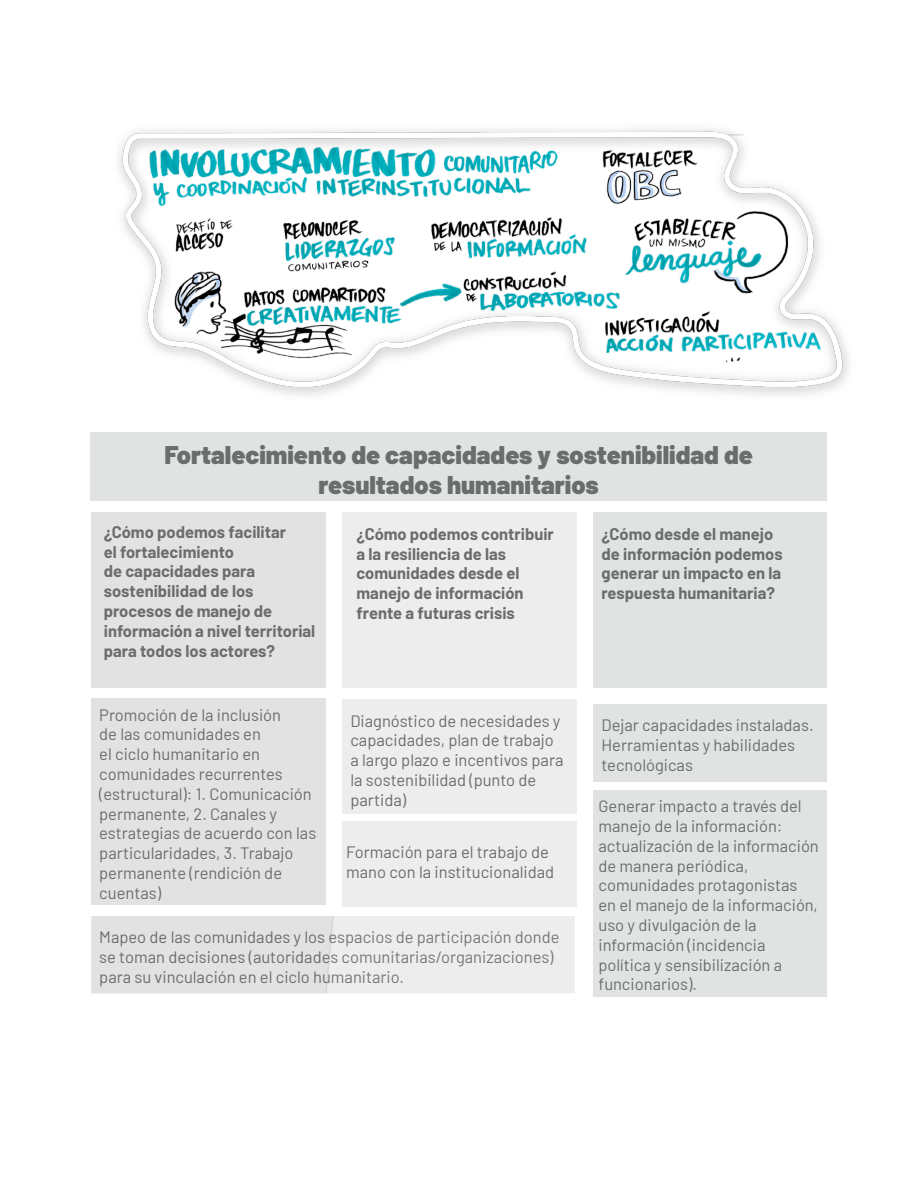
<style>
.page{position:relative;width:918px;height:1188px;background:#fff}
.page>*{position:absolute;margin:0;border:0;box-sizing:border-box;transform-origin:0 0}
.t1{font:900 25.5px/30.6px "Barlow";color:#6a6c6e;text-align:center}
.t2{font:16.5px/19.8px "Barlow";color:#6a6c6e}
.t3{font:700 16.5px/19.8px "Barlow";color:#6a6c6e}
</style>
<div class="page">
<div style="left:91px;top:432px;width:736px;height:69px;background:#e1e2e2"></div>
<div style="left:91px;top:513px;width:234px;height:175px;background:#e2e2e2"></div>
<div style="left:91px;top:698px;width:234px;height:207px;background:#e2e2e2"></div>
<div style="left:342px;top:699px;width:234px;height:115px;background:#ededed"></div>
<div style="left:593px;top:704px;width:234px;height:77px;background:#e1e2e2"></div>
<div style="left:342px;top:821px;width:234px;height:85px;background:#ededed"></div>
<div style="left:593px;top:790px;width:234px;height:207px;background:#e1e2e2"></div>
<div style="left:342px;top:513px;width:234px;height:175px;background:#ededed"></div>
<div style="left:593px;top:513px;width:234px;height:175px;background:#e1e2e2"></div>
<svg style="left:91px;top:916px;width:484px;height:77px;background:#e7e7e7"></svg>
<img style="left:118px;top:129px;width:731px;height:267px">
<p class="t1" style="left:164px;top:438px;width:590px">Fortalecimiento de capacidades y sostenibilidad de resultados humanitarios</p>
<p class="t3" style="left:104px;top:521px;width:213px">¿Cómo podemos facilitar<br>el fortalecimiento<br>de capacidades para sostenibilidad de los procesos de manejo de información a nivel territorial para todos los actores?</p>
<p class="t3" style="left:357px;top:523px;width:199px">¿Cómo podemos contribuir a la resiliencia de las comunidades desde el manejo de información frente a futuras crisis</p>
<p class="t3" style="left:602px;top:523px;width:183px">¿Cómo desde el manejo de información podemos generar un impacto en la respuesta humanitaria?</p>
<p class="t2" style="left:99px;top:704px;width:219px">Promoción de la inclusión<br>de las comunidades en<br>el ciclo humanitario en comunidades recurrentes (estructural): 1. Comunicación permanente, 2. Canales y estrategias de acuerdo con las particularidades, 3. Trabajo permanente (rendición de cuentas)</p>
<p class="t2" style="left:350px;top:709px;width:215px">Diagnóstico de necesidades y capacidades, plan de trabajo a largo plazo e incentivos para la sostenibilidad (punto de partida)</p>
<p class="t2" style="left:602px;top:714px;width:214px">Dejar capacidades instaladas.<br>Herramientas y habilidades tecnológicas</p>
<p class="t2" style="left:99px;top:926px;width:462px">Mapeo de las comunidades y los espacios de participación donde se toman decisiones (autoridades comunitarias/organizaciones) para su vinculación en el ciclo humanitario.</p>
<p class="t2" style="left:598px;top:795px;width:222px">Generar impacto a través del manejo de la información: actualización de la información de manera periódica, comunidades protagonistas en el manejo de la información, uso y divulgación de la información (incidencia política y sensibilización a funcionarios).</p>
<p class="t2" style="left:346px;top:841px;width:210px">Formación para el trabajo de mano con la institucionalidad</p>
</div>
